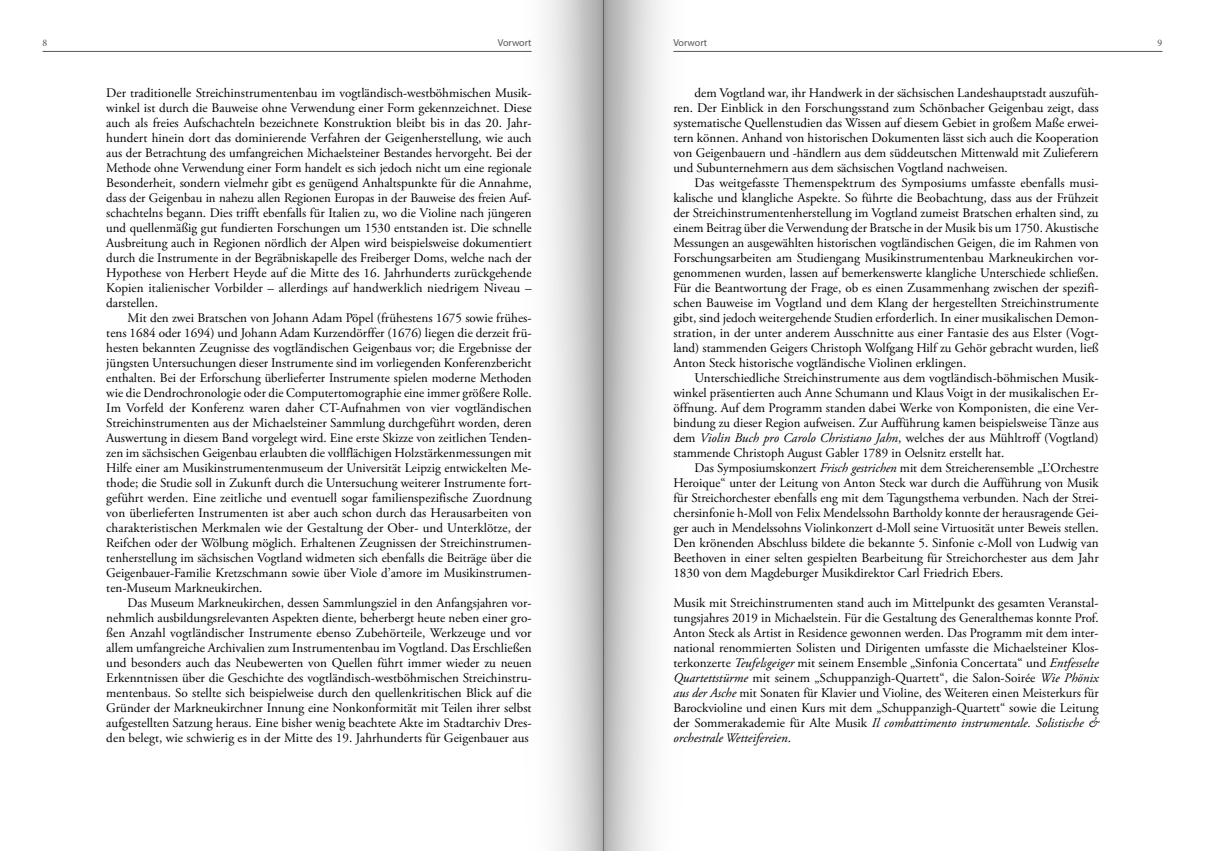
<style>
.page{position:relative;width:1205px;height:851px;background:#fff}
.page>*{position:absolute;margin:0;border:0;box-sizing:border-box;transform-origin:0 0}
.t1{font:13.12px/15px "Adobe Garamond Pro";color:#000;text-align:justify}
.t2{font:10px "Myriad Pro";color:#565656}
.t3{font:10px "Minion Pro";color:#565656}
.s1{font-style:italic}
</style>
<div class="page">
<svg style="left:522px;top:0;width:81px;height:850px"></svg>
<svg style="left:603px;top:0;width:82px;height:850px"></svg>
<hr style="left:43px;top:51px;width:488px;height:1px;background:#565656">
<hr style="left:673px;top:51px;width:489px;height:1px;background:#565656">
<p class="t3" style="left:43px;top:36px;width:6px">8</p>
<p class="t2" style="left:498px;top:37px;width:35px">Vorwort</p>
<p class="t2" style="left:673px;top:37px;width:35px">Vorwort</p>
<p class="t3" style="left:1157px;top:36px;width:6px">9</p>
<p class="t1" style="left:106px;top:85px;width:427px">Der traditionelle Streichinstrumentenbau im vogtländisch-westböhmischen Musik‑ winkel ist durch die Bauweise ohne Verwendung einer Form gekennzeichnet. Diese auch als freies Aufschachteln bezeichnete Konstruktion bleibt bis in das 20. Jahr&shy;hundert hinein dort das dominierende Verfahren der Geigenherstellung, wie auch aus der Betrachtung des umfangreichen Michaelsteiner Bestandes hervorgeht. Bei der Methode ohne Verwendung einer Form handelt es sich jedoch nicht um eine regionale Besonderheit, sondern vielmehr gibt es genügend Anhaltspunkte für die Annahme, dass der Geigenbau in nahezu allen Regionen Europas in der Bauweise des freien Auf‑ schachtelns begann. Dies trifft ebenfalls für Italien zu, wo die Violine nach jüngeren und quellenmäßig gut fundierten Forschungen um 1530 entstanden ist. Die schnelle Ausbreitung auch in Regionen nördlich der Alpen wird beispielsweise dokumentiert durch die Instrumente in der Begräbniskapelle des Freiberger Doms, welche nach der Hypothese von Herbert Heyde auf die Mitte des 16. Jahrhunderts zurückgehende Kopien italienischer Vorbilder – allerdings auf handwerklich niedrigem Niveau – darstellen.</p>
<p class="t1" style="left:106px;top:310px;width:427px;text-indent:21px">Mit den zwei Bratschen von Johann Adam Pöpel (frühestens 1675 sowie frühes&shy;tens 1684 oder 1694) und Johann Adam Kurzendörffer (1676) liegen die derzeit frü&shy;hesten bekannten Zeugnisse des vogtländischen Geigenbaus vor; die Ergebnisse der jüngsten Untersuchungen dieser Instrumente sind im vorliegenden Konferenzbericht enthalten. Bei der Erforschung überlieferter Instrumente spielen moderne Methoden wie die Dendrochronologie oder die Computertomographie eine immer größere Rolle.<br>Im Vorfeld der Konferenz waren daher CT-Aufnahmen von vier vogtländischen Streichinstrumenten aus der Michaelsteiner Sammlung durchgeführt worden, deren Auswertung in diesem Band vorgelegt wird. Eine erste Skizze von zeitlichen Tenden&shy;zen im sächsischen Geigenbau erlaubten die vollflächigen Holzstärkenmessungen mit Hilfe einer am Musikinstrumentenmuseum der Universität Leipzig entwickelten Me‑ thode; die Studie soll in Zukunft durch die Untersuchung weiterer Instrumente fort&shy;geführt werden. Eine zeitliche und eventuell sogar familienspezifische Zuordnung von überlieferten Instrumenten ist aber auch schon durch das Herausarbeiten von charakteristischen Merkmalen wie der Gestaltung der Ober- und Unterklötze, der Reifchen oder der Wölbung möglich. Erhaltenen Zeugnissen der Streichinstrumen&shy;tenherstellung im sächsischen Vogtland widmeten sich ebenfalls die Beiträge über die Geigenbauer-Familie Kretzschmann sowie über Viole d’amore im Musikinstrumen&shy;ten-Museum Markneukirchen.</p>
<p class="t1" style="left:106px;top:595px;width:427px;text-indent:21px">Das Museum Markneukirchen, dessen Sammlungsziel in den Anfangsjahren vor‑ nehmlich ausbildungsrelevanten Aspekten diente, beherbergt heute neben einer gro&shy;ßen Anzahl vogtländischer Instrumente ebenso Zubehörteile, Werkzeuge und vor allem umfangreiche Archivalien zum Instrumentenbau im Vogtland. Das Erschließen und besonders auch das Neubewerten von Quellen führt immer wieder zu neuen Erkenntnissen über die Geschichte des vogtländisch-westböhmischen Streichinstru&shy;mentenbaus. So stellte sich beispielweise durch den quellenkritischen Blick auf die Gründer der Markneukirchner Innung eine Nonkonformität mit Teilen ihrer selbst aufgestellten Satzung heraus. Eine bisher wenig beachtete Akte im Stadtarchiv Dres&shy;den belegt, wie schwierig es in der Mitte des 19. Jahrhunderts für Geigenbauer aus</p>
<p class="t1" style="left:673px;top:85px;width:427px;text-indent:21px">dem Vogtland war, ihr Handwerk in der sächsischen Landeshauptstadt auszufüh&shy;ren. Der Einblick in den Forschungsstand zum Schönbacher Geigenbau zeigt, dass systematische Quellenstudien das Wissen auf diesem Gebiet in großem Maße erwei&shy;tern können. Anhand von historischen Dokumenten lässt sich auch die Kooperation von Geigenbauern und -händlern aus dem süddeutschen Mittenwald mit Zulieferern und Subunternehmern aus dem sächsischen Vogtland nachweisen.</p>
<p class="t1" style="left:673px;top:175px;width:427px;text-align:left;text-indent:21px">Das weitgefasste Themenspektrum des Symposiums umfasste ebenfalls musi‑ kalische und klangliche Aspekte. So führte die Beobachtung, dass aus der Frühzeit der Streichinstrumentenherstellung im Vogtland zumeist Bratschen erhalten sind, zu einem Beitrag über die Verwendung der Bratsche in der Musik bis um 1750. Akustische Messungen an ausgewählten historischen vogtländischen Geigen, die im Rahmen von Forschungsarbeiten am Studiengang Musikinstrumentenbau Markneukirchen vor&shy;genommenen wurden, lassen auf bemerkenswerte klangliche Unterschiede schließen.<br>Für die Beantwortung der Frage, ob es einen Zusammenhang zwischen der spezifi&shy;schen Bauweise im Vogtland und dem Klang der hergestellten Streichinstrumente gibt, sind jedoch weitergehende Studien erforderlich. In einer musikalischen Demon-‑ stration, in der unter anderem Ausschnitte aus einer Fantasie des aus Elster (Vogt&shy;land) stammenden Geigers Christoph Wolfgang Hilf zu Gehör gebracht wurden, ließ Anton Steck historische vogtländische Violinen erklingen.</p>
<p class="t1" style="left:673px;top:370px;width:427px;text-align:left;text-indent:21px">Unterschiedliche Streichinstrumente aus dem vogtländisch-böhmischen Musik&shy;winkel präsentierten auch Anne Schumann und Klaus Voigt in der musikalischen Er-‑ öffnung. Auf dem Programm standen dabei Werke von Komponisten, die eine Ver&shy;bindung zu dieser Region aufweisen. Zur Aufführung kamen beispielsweise Tänze aus dem <span class="s1">Violin Buch pro Carolo Christiano Jahn</span>, welches der aus Mühltroff (Vogtland) stammende Christoph August Gabler 1789 in Oelsnitz erstellt hat.</p>
<p class="t1" style="left:673px;top:460px;width:427px;text-indent:21px">Das Symposiumskonzert <span class="s1">Frisch gestrichen</span> mit dem Streicherensemble „L’Orchestre Heroique“ unter der Leitung von Anton Steck war durch die Aufführung von Musik für Streichorchester ebenfalls eng mit dem Tagungsthema verbunden. Nach der Strei&shy;chersinfonie h-Moll von Felix Mendelssohn Bartholdy konnte der herausragende Gei&shy;ger auch in Mendelssohns Violinkonzert d-Moll seine Virtuosität unter Beweis stellen.<br>Den krönenden Abschluss bildete die bekannte 5. Sinfonie c-Moll von Ludwig van Beethoven in einer selten gespielten Bearbeitung für Streichorchester aus dem Jahr 1830 von dem Magdeburger Musikdirektor Carl Friedrich Ebers.</p>
<p class="t1" style="left:673px;top:595px;width:427px;text-align:left">Musik mit Streichinstrumenten stand auch im Mittelpunkt des gesamten Veranstal&shy;tungsjahres 2019 in Michaelstein. Für die Gestaltung des Generalthemas konnte Prof.<br>Anton Steck als Artist in Residence gewonnen werden. Das Programm mit dem inter-‑ national renommierten Solisten und Dirigenten umfasste die Michaelsteiner Klos&shy;terkonzerte <span class="s1">Teufelsgeiger</span> mit seinem Ensemble „Sinfonia Concertata“ und <span class="s1">Entfesselte Quartettstürme</span> mit seinem „Schuppanzigh-Quartett“, die Salon-Soirée <span class="s1">Wie Phönix aus der Asche</span> mit Sonaten für Klavier und Violine, des Weiteren einen Meisterkurs für Barockvioline und einen Kurs mit dem „Schuppanzigh-Quartett“ sowie die Leitung der Sommerakademie für Alte Musik <span class="s1">Il combattimento instrumentale. Solistische &amp; orchestrale Wetteifereien</span>.</p>
</div>
